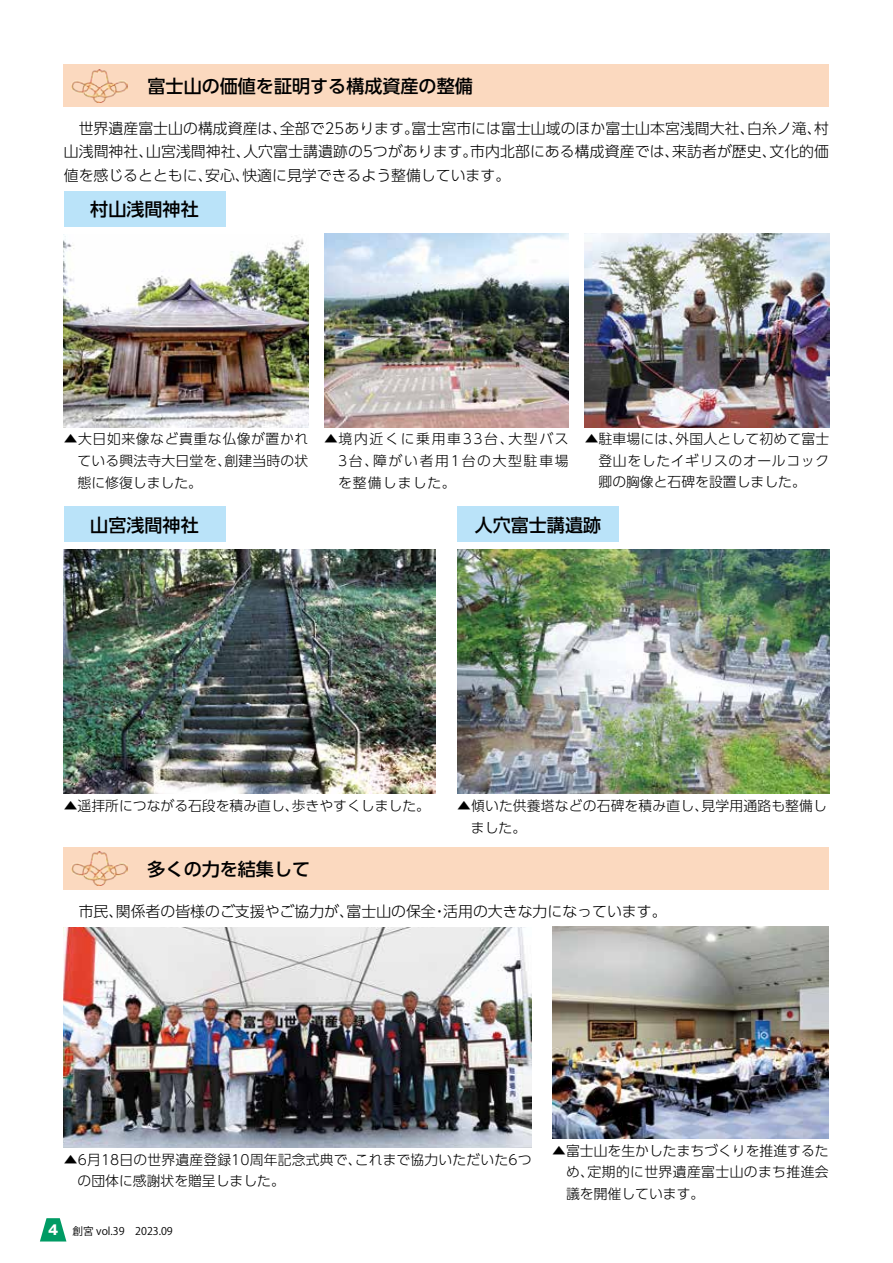
<style>
.page{position:relative;width:893px;height:1263px;background:#fff}
.page>*{position:absolute;margin:0;border:0;box-sizing:border-box;transform-origin:0 0}
.t1{font:500 18px "UD Shin Go Pr 6";color:#000}
.t2{font:300 14.85px/23.4px "UD Shin Go Pr 6";color:#000;text-align:justify}
.t3{font:300 13.8px/21.3px "UD Shin Go Pr 6";letter-spacing:.01em;color:#000;text-align:justify}
.t4{font:10.65px "Koz Go Pro";color:#000}
.s1{font-family:"Gothic MB101 Pro";font-weight:700;font-size:13.5px;color:#fff}
</style>
<div class="page">
<div style="left:64px;top:64px;width:765px;height:43px;background:#fbd9bf"></div>
<img style="left:71px;top:69px;width:57px;height:34px">
<div style="left:64px;top:847px;width:765px;height:42px;background:#fbd9bf"></div>
<img style="left:71px;top:852px;width:57px;height:33px">
<img style="left:64px;top:927px;width:467px;height:220px">
<img style="left:552px;top:926px;width:277px;height:213px">
<div style="left:64px;top:191px;width:161px;height:35px;background:#bae3f9"></div>
<img style="left:64px;top:236px;width:244px;height:191px">
<div style="left:64px;top:506px;width:161px;height:35px;background:#bae3f9"></div>
<div style="left:457px;top:506px;width:162px;height:35px;background:#bae3f9"></div>
<img style="left:64px;top:549px;width:371px;height:244px">
<img style="left:457px;top:549px;width:372px;height:244px">
<img style="left:324px;top:234px;width:245px;height:193px">
<img style="left:585px;top:234px;width:244px;height:193px">
<svg style="left:40px;top:1218px;width:26px;height:23px"></svg>
<h1 class="t1" style="left:148px;top:72px;width:327px">富士山の価値を証明する構成資産の整備</h1>
<p class="t2" style="left:64px;top:116px;width:767px">　世界遺産富士山の構成資産は、全部で25あります。富士宮市には富士山域のほか富士山本宮浅間大社、白糸ノ滝、村山浅間神社、山宮浅間神社、人穴富士講遺跡の5つがあります。市内北部にある構成資産では、来訪者が歴史、文化的価値を感じるとともに、安心、快適に見学できるよう整備しています。</p>
<h1 class="t1" style="left:90px;top:195px;width:110px">村山浅間神社</h1>
<p class="t3" style="left:78px;top:428px;width:232px;line-height:21.8px;text-indent:-14px">▲大日如来像など貴重な仏像が置かれている興法寺大日堂を､創建当時の状態に修復しました｡</p>
<p class="t3" style="left:338px;top:428px;width:232px;line-height:21.8px;text-indent:-14px">▲境内近くに乗用車33台､大型バス3台､障がい者用1台の大型駐車場を整備しました｡</p>
<p class="t3" style="left:598px;top:428px;width:232px;text-indent:-14px">▲駐車場には､外国人として初めて富士登山をしたイギリスのオールコック卿の胸像と石碑を設置しました。</p>
<h1 class="t1" style="left:90px;top:510px;width:110px">山宮浅間神社</h1>
<h1 class="t1" style="left:475px;top:510px;width:128px">人穴富士講遺跡</h1>
<p class="t3" style="left:64px;top:794px;width:368px">▲遥拝所につながる石段を積み直し､歩きやすくしました。</p>
<p class="t3" style="left:471px;top:794px;width:358px;line-height:21.8px;text-indent:-14px">▲傾いた供養塔などの石碑を積み直し､見学用通路も整備しました。</p>
<h1 class="t1" style="left:148px;top:855px;width:164px">多くの力を結集して</h1>
<p class="t2" style="left:64px;top:899px;width:604px">　市民、関係者の皆様のご支援やご協力が、富士山の保全・活用の大きな力になっています。</p>
<p class="t3" style="left:78px;top:1148px;width:455px;text-indent:-14px">▲6月18日の世界遺産登録10周年記念式典で､これまで協力いただいた6つの団体に感謝状を贈呈しました｡</p>
<p class="t4" style="left:48px;top:1224px;width:126px"><span class="s1">4</span> 創宮 vol.39　2023.09</p>
<p class="t3" style="left:566px;top:1140px;width:264px;text-indent:-14px">▲富士山を生かしたまちづくりを推進するため､定期的に世界遺産富士山のまち推進会議を開催しています。</p>
</div>
